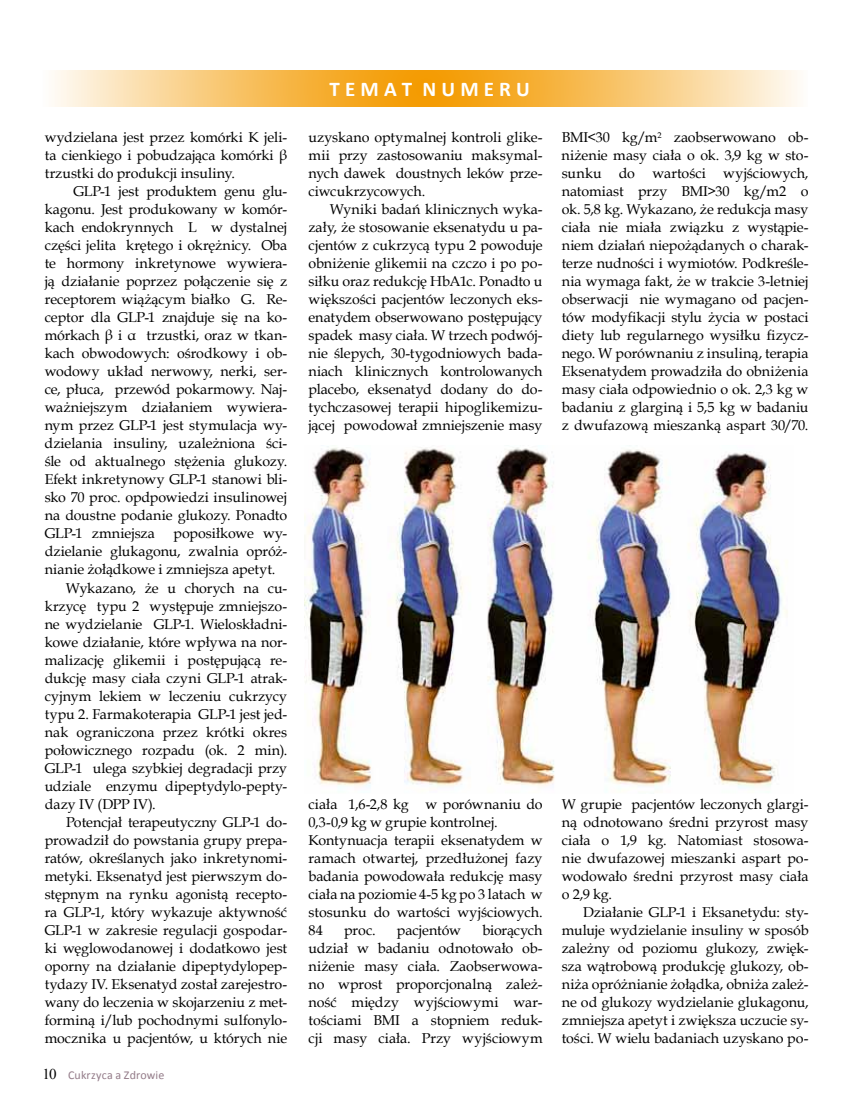
<style>
.page{position:relative;width:851px;height:1106px;background:#fff}
.page>*{position:absolute;margin:0;border:0;box-sizing:border-box;transform-origin:0 0}
.t1{font:700 21px "Calibri";color:#fff}
.t2{font:14.25px/18px "Book Antiqua";letter-spacing:-.005em;color:#000;text-align:justify}
.t3{font:12px "Calibri";letter-spacing:.01em;color:#947c89}
.s1{font-family:"Times New Roman";font-size:15px;color:#000}
</style>
<div class="page">
<svg style="left:54px;top:70px;width:744px;height:36px;background:#f9d18c"></svg>
<svg style="left:326px;top:70px;width:206px;height:37px;background:#f4a215"></svg>
<img style="left:305px;top:446px;width:483px;height:342px">
<p class="t2" style="left:45px;top:128px;width:244px">wydzielana jest przez komórki K jeli&shy;ta cienkiego i pobudzająca komórki β trzustki do produkcji insuliny.</p>
<p class="t2" style="left:45px;top:182px;width:244px;text-indent:29px">GLP-1 jest produktem genu glu&shy;kagonu. Jest produkowany w komór&shy;kach endokrynnych L w dystalnej części jelita krętego i okrężnicy. Oba te hormony inkretynowe wywiera&shy;ją działanie poprzez połączenie się z receptorem wiążącym białko G. Re&shy;ceptor dla GLP-1 znajduje się na ko&shy;mórkach β i α trzustki, oraz w tkan&shy;kach obwodowych: ośrodkowy i ob&shy;wodowy układ nerwowy, nerki, ser&shy;ce, płuca, przewód pokarmowy. Naj&shy;ważniejszym działaniem wywiera&shy;nym przez GLP-1 jest stymulacja wy&shy;dzielania insuliny, uzależniona ści&shy;śle od aktualnego stężenia glukozy.<br>Efekt inkretynowy GLP-1 stanowi bli&shy;sko 70 proc. opdpowiedzi insulinowej na doustne podanie glukozy. Ponadto GLP-1 zmniejsza</p>
<p class="t2" style="left:173px;top:524px;width:115px">poposiłkowe wy-</p>
<p class="t2" style="left:45px;top:542px;width:244px">dzielanie glukagonu, zwalnia opróż-</p>
<p class="t2" style="left:45px;top:560px;width:232px">nianie żołądkowe i zmniejsza apetyt.</p>
<p class="t2" style="left:66px;top:578px;width:223px">Wykazano, że u chorych na cu-</p>
<p class="t2" style="left:45px;top:596px;width:244px">krzycę typu 2 występuje zmniejszo-</p>
<p class="t2" style="left:45px;top:614px;width:244px">ne wydzielanie GLP-1. Wieloskładni-</p>
<p class="t2" style="left:45px;top:632px;width:244px">kowe działanie, które wpływa na nor-</p>
<p class="t2" style="left:45px;top:650px;width:244px">malizację glikemii i postępującą re-</p>
<p class="t2" style="left:45px;top:668px;width:244px">dukcję masy ciała czyni GLP-1 atrak-</p>
<p class="t2" style="left:45px;top:686px;width:244px">cyjnym lekiem w leczeniu cukrzycy</p>
<p class="t2" style="left:45px;top:704px;width:244px">typu 2. Farmakoterapia GLP-1 jest jed-</p>
<p class="t2" style="left:45px;top:722px;width:244px">nak ograniczona przez krótki okres</p>
<p class="t2" style="left:45px;top:740px;width:244px">połowicznego rozpadu (ok. 2 min).</p>
<p class="t2" style="left:45px;top:758px;width:244px">GLP-1 ulega szybkiej degradacji przy</p>
<p class="t2" style="left:45px;top:776px;width:244px">udziale enzymu dipeptydylo-pepty-</p>
<p class="t2" style="left:45px;top:794px;width:113px">dazy IV (DPP IV).</p>
<p class="t2" style="left:66px;top:812px;width:223px">Potencjał terapeutyczny GLP-1 do-</p>
<p class="t2" style="left:45px;top:830px;width:244px">prowadził do powstania grupy prepa-</p>
<p class="t2" style="left:45px;top:848px;width:244px">ratów, określanych jako inkretynomi-</p>
<p class="t2" style="left:45px;top:866px;width:244px">metyki. Eksenatyd jest pierwszym do-</p>
<p class="t2" style="left:45px;top:884px;width:244px">stępnym na rynku agonistą recepto-</p>
<p class="t2" style="left:45px;top:902px;width:244px">ra GLP-1, który wykazuje aktywność</p>
<p class="t2" style="left:45px;top:920px;width:244px">GLP-1 w zakresie regulacji gospodar-</p>
<p class="t2" style="left:45px;top:938px;width:244px">ki węglowodanowej i dodatkowo jest</p>
<p class="t2" style="left:45px;top:956px;width:244px">oporny na działanie dipeptydylopep-</p>
<p class="t2" style="left:45px;top:974px;width:244px">tydazy IV. Eksenatyd został zarejestro-</p>
<p class="t2" style="left:45px;top:992px;width:244px">wany do leczenia w skojarzeniu z met-</p>
<p class="t2" style="left:45px;top:1010px;width:244px">forminą i/lub pochodnymi sulfonylo-</p>
<p class="t2" style="left:45px;top:1028px;width:244px">mocznika u pacjentów, u których nie</p>
<p class="t3" style="left:43px;top:1067px;width:123px"><span class="s1">10</span> Cukrzyca a Zdrowie</p>
<h1 class="t1" style="left:329px;top:76px;width:202px">T E M A T N U M E R U</h1>
<p class="t2" style="left:308px;top:128px;width:235px">uzyskano optymalnej kontroli glike&shy;mii przy zastosowaniu maksymal&shy;nych dawek doustnych leków prze&shy;ciwcukrzycowych.</p>
<p class="t2" style="left:308px;top:200px;width:235px;text-indent:21px">Wyniki badań klinicznych wyka&shy;zały, że stosowanie eksenatydu u pa&shy;cjentów z cukrzycą typu 2 powoduje obniżenie glikemii na czczo i po po&shy;siłku oraz redukcję HbA1c. Ponadto u większości pacjentów leczonych eks&shy;enatydem obserwowano postępujący spadek masy ciała. W trzech podwój&shy;nie ślepych, 30-tygodniowych bada&shy;niach klinicznych kontrolowanych placebo, eksenatyd dodany do do&shy;tychczasowej terapii hipoglikemizu&shy;jącej powodował zmniejszenie masy</p>
<p class="t2" style="left:561px;top:128px;width:248px">BMI&lt;30 kg/m<sup>2</sup> zaobserwowano ob&shy;niżenie masy ciała o ok. 3,9 kg w sto&shy;sunku do wartości wyjściowych, natomiast przy BMI&gt;30 kg/m2 o ok. 5,8 kg. Wykazano, że redukcja masy ciała nie miała związku z wystąpie&shy;niem działań niepożądanych o charak&shy;terze nudności i wymiotów. Podkreśle&shy;nia wymaga fakt, że w trakcie 3-letniej obserwacji nie wymagano od pacjen&shy;tów modyfikacji stylu życia w postaci diety lub regularnego wysiłku fizycz&shy;nego. W porównaniu z insuliną, terapia Eksenatydem prowadziła do obniżenia masy ciała odpowiednio o ok. 2,3 kg w badaniu z glarginą i 5,5 kg w badaniu z dwufazową mieszanką aspart 30/70.</p>
<p class="t2" style="left:308px;top:794px;width:235px;text-align:left">ciała 1,6-2,8 kg w porównaniu do<br>0,3-0,9 kg w grupie kontrolnej.<br>Kontynuacja terapii eksenatydem w ramach otwartej, przedłużonej fazy badania powodowała redukcję masy ciała na poziomie 4-5 kg po 3 latach w stosunku do wartości wyjściowych.<br>84</p>
<p class="t2" style="left:308px;top:920px;width:235px;text-indent:174px">biorących udział w badaniu odnotowało ob&shy;niżenie masy ciała. Zaobserwowa&shy;no wprost proporcjonalną zależ&shy;ność między wyjściowymi war&shy;tościami BMI a stopniem reduk&shy;cji masy ciała. Przy wyjściowym</p>
<p class="t2" style="left:344px;top:920px;width:33px">proc.</p>
<p class="t2" style="left:397px;top:920px;width:65px">pacjentów</p>
<p class="t2" style="left:561px;top:794px;width:248px">W grupie pacjentów leczonych glargi&shy;ną odnotowano średni przyrost masy ciała o 1,9 kg. Natomiast stosowa&shy;nie dwufazowej mieszanki aspart po&shy;wodowało średni przyrost masy ciała o 2,9 kg.</p>
<p class="t2" style="left:561px;top:902px;width:248px;text-indent:21px">Działanie GLP-1 i Eksanetydu: sty&shy;muluje wydzielanie insuliny w sposób zależny od poziomu glukozy, zwięk&shy;sza wątrobową produkcję glukozy, ob&shy;niża opróżnianie żołądka, obniża zależ&shy;ne od glukozy wydzielanie glukagonu, zmniejsza apetyt i zwiększa uczucie sy&shy;tości. W wielu badaniach uzyskano po-</p>
</div>
